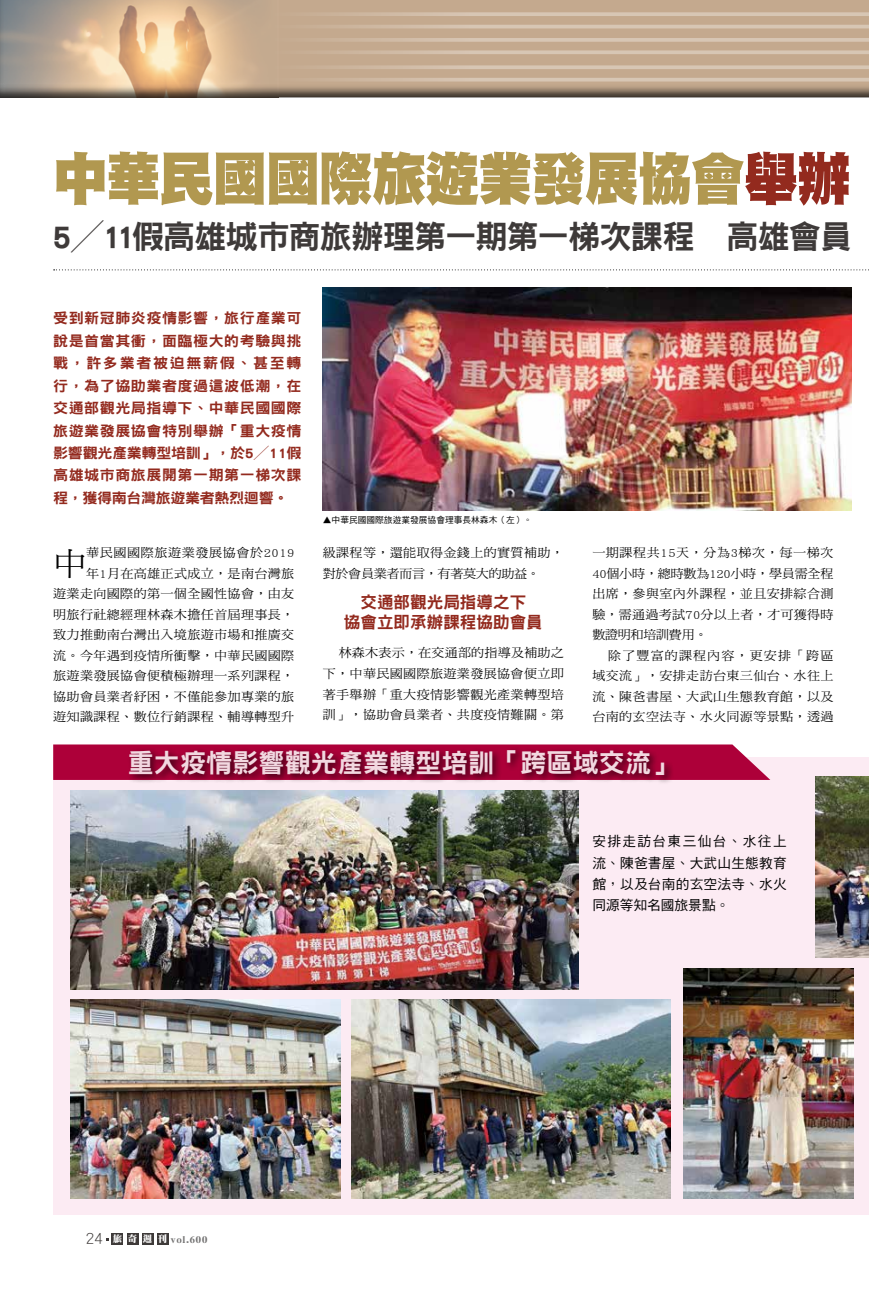
<style>
.page{position:relative;width:869px;height:1294px;background:#fff}
.page>*{position:absolute;margin:0;border:0;box-sizing:border-box;transform-origin:0 0}
.t1{font:57.25px "DF Hei Std W12";letter-spacing:-.025em;color:#b19850;scale:.95 1}
.t2{font:32.38px "DF Hei Std W9";letter-spacing:-.035em;color:#3e3a39}
.t3{font:32px "DF Ming Std W5";color:#000;scale:1.05 1}
.t4{font:26.12px "DF Hei Std W9";color:#fff}
.t5{font:16.62px/19.9px "DF Hei Std W9";color:#932a1e;text-align:center}
.t6{font:14.38px/22.4px "DF Hei Std W9";letter-spacing:-.02em;color:#932a1e;text-align:justify;scale:1.05 1}
.t7{font:13.75px/21.1px "DF Hei Std W5";letter-spacing:.015em;color:#000;text-align:justify}
.t8{font:12.38px/20.5px "DF Ming Std W5";letter-spacing:.025em;color:#000;text-align:right;scale:1.05 1}
.t9{font:12.38px "DF Ming Std W5";letter-spacing:-.015em;color:#000;scale:1.05 1}
.t10{font:12.38px "DF Ming Std W5";letter-spacing:.08em;color:#000;scale:1.05 1}
.t11{font:12.38px "DF Ming Std W5";letter-spacing:-.025em;color:#000;scale:1.05 1}
.t12{font:9.38px "DF Ya Song GB5 Std W9";letter-spacing:.1em;color:#727171}
.t13{font:8.75px "DF Hei Std W5";color:#000}
.s1{color:#932a1e}
.s2{font-family:"DF Hei Std W3";font-size:16.62px;color:#3e3a39}
.s3{font-family:"DF Ming Std W12";color:#fff}
</style>
<div class="page">
<div style="left:53px;top:757px;width:815px;height:457px;background:#fcebf3"></div>
<img style="left:71px;top:790px;width:507px;height:199px">
<img style="left:351px;top:999px;width:319px;height:199px">
<img style="left:815px;top:776px;width:53px;height:181px">
<img style="left:683px;top:968px;width:170px;height:230px">
<img style="left:71px;top:999px;width:269px;height:199px">
<div style="left:0;top:0;width:868px;height:99px;background:#000;opacity:.75"></div>
<svg style="left:266px;top:12px;width:602px;height:4px;background:#d2beaa"></svg>
<hr style="left:266px;top:25px;width:602px;height:3px;background:#fff">
<svg style="left:266px;top:38px;width:602px;height:4px;background:#d2bfab"></svg>
<svg style="left:266px;top:50px;width:602px;height:4px;background:#d2bea9"></svg>
<svg style="left:266px;top:65px;width:602px;height:4px;background:#d2beaa"></svg>
<svg style="left:266px;top:78px;width:602px;height:4px;background:#d1bda9"></svg>
<div style="left:112px;top:1232px;width:11px;height:12px;background:#3e3a39"></div>
<div style="left:127px;top:1232px;width:11px;height:12px;background:#3e3a39"></div>
<div style="left:142px;top:1232px;width:11px;height:12px;background:#3e3a39"></div>
<div style="left:157px;top:1232px;width:11px;height:12px;background:#3e3a39"></div>
<svg style="left:54px;top:269px;width:815px;height:1px"></svg>
<img style="left:322px;top:287px;width:528px;height:223px">
<svg style="left:53px;top:744px;width:717px;height:36px;background:#b82354"></svg>
<div style="left:126px;top:746px;width:548px;height:38px;background:#000;opacity:.75"></div>
<p class="t1" style="left:53px;top:147px;width:841px">中華民國國際旅遊業發展協會<span class="s1">舉辦</span></p>
<p class="t2" style="left:52px;top:218px;width:801px">5╱11假高雄城市商旅辦理第一期第一梯次課程　高雄會員</p>
<p class="t6" style="left:53px;top:307px;width:238px">受到新冠肺炎疫情影響，旅行產業可說是首當其衝，面臨極大的考驗與挑戰，許多業者被迫無薪假、甚至轉行，為了協助業者度過這波低潮，在交通部觀光局指導下、中華民國國際旅遊業發展協會特別舉辦「重大疫情影響觀光產業轉型培訓」，於5╱11假高雄城市商旅展開第一期第一梯次課程，獲得南台灣旅遊業者熱烈迴響。</p>
<p class="t13" style="left:322px;top:515px;width:211px">▲中華民國國際旅遊業發展協會理事長林森木（左）。</p>
<p class="t8" style="left:53px;top:542px;width:231px">華民國國際旅遊業發展協會於2019<br>年1月在高雄正式成立，是南台灣旅<br>遊業走向國際的第一個全國性協會，由友明旅行社總經理林森木擔任首屆理事長，致力推動南台灣出入境旅遊市場和推廣交流。今年遇到疫情所衝擊，中華民國國際旅遊業發展協會便積極辦理一系列課程，協助會員業者紓困，不僅能參加專業的旅遊知識課程、數位行銷課程、輔導轉型升</p>
<p class="t8" style="left:322px;top:542px;width:231px;text-align:left">級課程等，還能取得金錢上的實質補助，對於會員業者而言，有著莫大的助益。</p>
<p class="t3" style="left:53px;top:546px;width:34px">中</p>
<p class="t5" style="left:344px;top:592px;width:200px">交通部觀光局指導之下<br>協會立即承辦課程協助會員</p>
<p class="t8" style="left:322px;top:642px;width:231px;text-align:justify;text-indent:16px">林森木表示，在交通部的指導及補助之下，中華民國國際旅遊業發展協會便立即著手舉辦「重大疫情影響觀光產業轉型培訓」，協助會員業者、共度疫情難關。第</p>
<p class="t8" style="left:592px;top:542px;width:231px">一期課程共15天，分為3梯次，每一梯次</p>
<p class="t9" style="left:592px;top:566px;width:231px">40個小時，總時數為120小時，學員需全程</p>
<p class="t8" style="left:592px;top:583px;width:231px">出席，參與室內外課程，並且安排綜合測</p>
<p class="t8" style="left:592px;top:603px;width:231px">驗，需通過考試70分以上者，才可獲得時</p>
<p class="t11" style="left:592px;top:628px;width:111px">數證明和培訓費用。</p>
<p class="t10" style="left:608px;top:648px;width:216px">除了豐富的課程內容，更安排「跨區</p>
<p class="t8" style="left:592px;top:665px;width:231px">域交流」，安排走訪台東三仙台、水往上</p>
<p class="t8" style="left:592px;top:686px;width:231px">流、陳爸書屋、大武山生態教育館，以及</p>
<p class="t8" style="left:592px;top:706px;width:231px">台南的玄空法寺、水火同源等景點，透過</p>
<h3 class="t4" style="left:128px;top:748px;width:551px">重大疫情影響觀光產業轉型培訓「跨區域交流」</h3>
<p class="t12" style="left:85px;top:1234px;width:123px"><span class="s2">24</span> <span class="s3">旅 奇週 刊</span> vol.600</p>
<p class="t7" style="left:592px;top:830px;width:196px">安排走訪台東三仙台、水往上流、陳爸書屋、大武山生態教育館，以及台南的玄空法寺、水火同源等知名國旅景點。</p>
</div>
